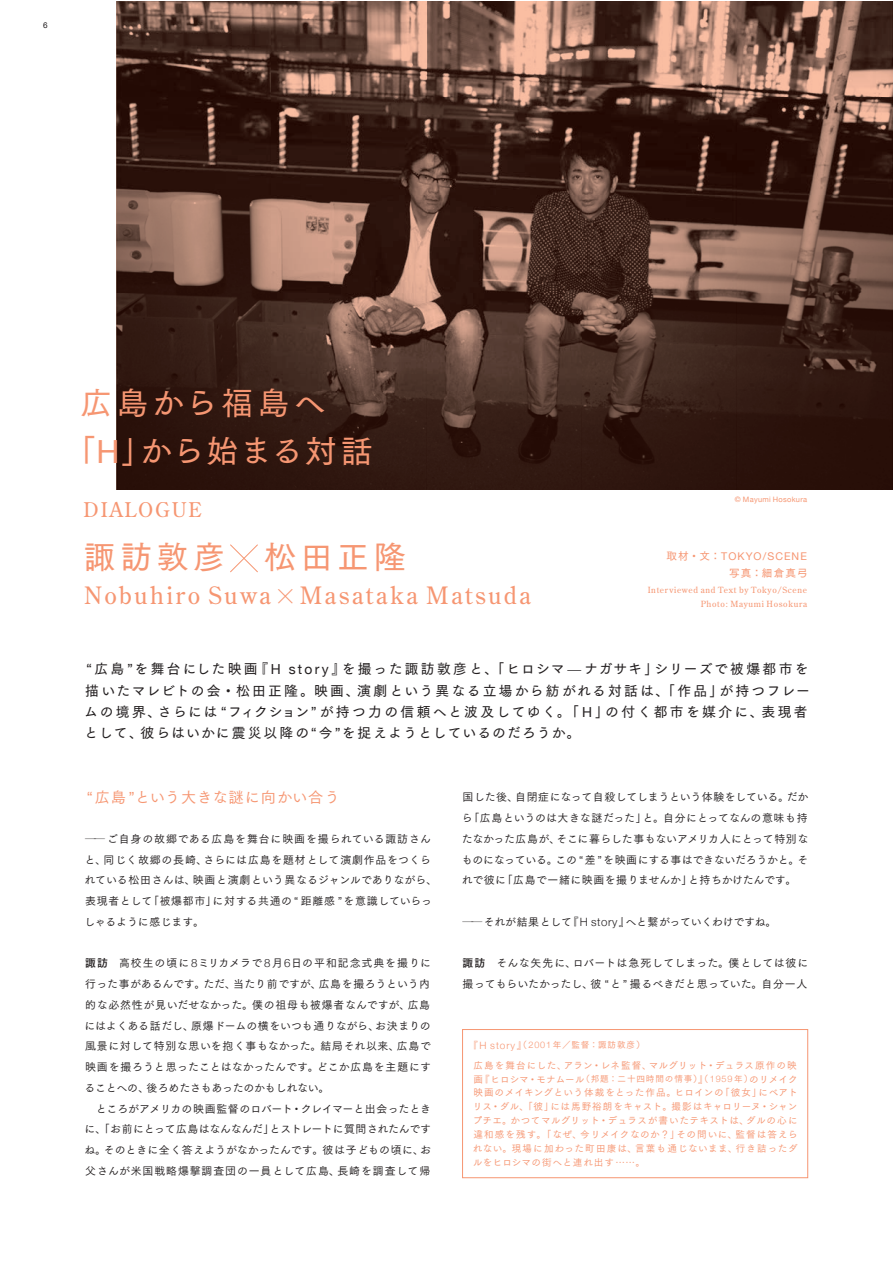
<style>
.page{position:relative;width:893px;height:1263px;background:#fff}
.page>*{position:absolute;margin:0;border:0;box-sizing:border-box;transform-origin:0 0}
.t1{font:31.95px/47.8px "Tsuku Go Pro D";letter-spacing:.09em;color:#f69672}
.t2{font:31.95px "Tsuku Go Pro D";letter-spacing:.145em;color:#f69672}
.t3{font:23.85px "Century Old Style Std";letter-spacing:.105em;color:#f69672}
.t4{font:20.25px "Century Old Style Std";letter-spacing:.09em;color:#f69672}
.t5{font:15.3px "Tsuku Go Pro M";letter-spacing:.06em;color:#f69672}
.t6{font:13.8px/21.3px "Tsuku Go Pro D";letter-spacing:.15em;color:#231f20}
.t7{font:10.95px/20.7px "Tsuku Go Pro M";letter-spacing:.015em;color:#231f20}
.t8{font:10.95px/20.7px "Tsuku Go Pro M";letter-spacing:.06em;color:#231f20}
.t9{font:10.95px "Tsuku Go Pro M";letter-spacing:-.02em;color:#231f20}
.t10{font:10.65px "Helvetica Neue";letter-spacing:.1em;color:#f69672}
.t11{font:10.65px "Tsuku Go Pro D";letter-spacing:.1em;color:#f69672}
.t12{font:9.6px/13.8px "Tsuku Go Pro M";letter-spacing:.1em;color:#f69672;text-align:justify}
.t13{font:8.55px/14.4px "Century Old Style Std";letter-spacing:.075em;color:#f69672;text-align:right}
.t14{font:8.55px "Tsuku Go Pro M";letter-spacing:.1em;color:#f69672}
.t15{font:8.1px "Helvetica Neue";color:#231f20}
.t16{font:7.5px "Helvetica Neue";letter-spacing:.04em;color:#f69672}
.s1{font-family:"Helvetica Neue"}
.s2{font-family:"Koz Min Pro"}
.s3{font-family:"Tsuku Go Pro D"}
.s4{font-family:"Tsuku Go Pro B"}
.s5{font-family:"Helvetica Neue";font-weight:300;font-size:11.4px}
.s6{font-size:9.6px}
.s7{font-family:"Helvetica Neue";font-weight:300;font-size:10.05px}
.s8{font-family:"Helvetica Neue";font-weight:300;font-size:9px}
.s9{font-size:8.55px}
</style>
<div class="page">
<div style="left:462px;top:1029px;width:346px;height:149px;border:1px solid #f69672"></div>
<img style="left:117px;top:1px;width:775px;height:488px">
<svg style="left:230px;top:544px;width:28px;height:29px"></svg>
<p class="t15" style="left:43px;top:21px;width:6px">6</p>
<h1 class="t1" style="left:64px;top:375px;width:311px;text-indent:17px">広島から福島へ「<span class="s1">H</span>」から始まる対話</h1>
<h3 class="t4" style="left:84px;top:496px;width:120px">DIALOGUE</h3>
<h1 class="t2" style="left:84px;top:531px;width:323px">諏訪敦彦 松田正隆</h1>
<h2 class="t3" style="left:84px;top:580px;width:448px">Nobuhiro Suwa <span class="s2">×</span> Masataka Matsuda</h2>
<p class="t16" style="left:735px;top:495px;width:74px">© Mayumi Hosokura</p>
<p class="t10" style="left:666px;top:550px;width:142px"><span class="s3">取材・文：</span>TOKYO/SCENE</p>
<p class="t11" style="left:729px;top:564px;width:80px">写真：細倉真弓</p>
<p class="t13" style="left:648px;top:582px;width:161px">Interviewed and Text by Tokyo/Scene<br>Photo: Mayumi Hosokura</p>
<p class="t6" style="left:84px;top:657px;width:727px">“広島”を舞台にした映画『<span class="s1">H story</span>』を撮った諏訪敦彦と、「ヒロシマ̶ナガサキ」シリーズで被爆都市を描いたマレビトの会・松田正隆。映画、演劇という異なる立場から紡がれる対話は、「作品」が持つフレームの境界、さらには“フィクション”が持つ力の信頼へと波及してゆく。「<span class="s1">H</span>」の付く都市を媒介に、表現者として、彼らはいかに震災以降の“今”を捉えようとしているのだろうか。</p>
<h3 class="t5" style="left:86px;top:784px;width:255px">“広島”という大きな謎に向かい合う</h3>
<p class="t8" style="left:84px;top:827px;width:354px">──ご自身の故郷である広島を舞台に映画を撮られている諏訪さんと、同じく故郷の長崎、さらには広島を題材として演劇作品をつくられている松田さんは、映画と演劇という異なるジャンルでありながら、表現者として「被爆都市」に対する共通の“ 距離感 ”を意識していらっしゃるように感じます。</p>
<p class="t7" style="left:84px;top:952px;width:348px"><span class="s4">諏訪</span>　高校生の頃に<span class="s5">8</span>ミリカメラで<span class="s5">8</span>月<span class="s5">6</span>日の平和記念式典を撮りに行った事があるんです。ただ、当たり前ですが、広島を撮ろうという内的な必然性が見いだせなかった。僕の祖母も被爆者なんですが、広島にはよくある話だし、原爆ドームの横をいつも通りながら、お決まりの風景に対して特別な思いを抱く事もなかった。結局それ以来、広島で映画を撮ろうと思ったことはなかったんです。どこか広島を主題にすることへの、後ろめたさもあったのかもしれない。<br>　ところがアメリカの映画監督のロバート・クレイマーと出会ったときに、「お前にとって広島はなんなんだ」とストレートに質問されたんですね。そのときに全く答えようがなかったんです。彼は子どもの頃に、お父さんが米国戦略爆撃調査団の一員として広島、長崎を調査して帰</p>
<p class="t7" style="left:462px;top:786px;width:348px;text-align:justify">国した後、自閉症になって自殺してしまうという体験をしている。だから「広島というのは大きな謎だった」と。自分にとってなんの意味も持たなかった広島が、そこに暮らした事もないアメリカ人にとって特別なものになっている。この “差 ”を映画にする事はできないだろうかと。それで彼に「広島で一緒に映画を撮りませんか」と持ちかけたんです。</p>
<p class="t9" style="left:463px;top:913px;width:315px">── それが結果として『<span class="s5">H story</span>』へと繋がっていくわけですね。</p>
<p class="t7" style="left:463px;top:952px;width:347px"><span class="s4">諏訪</span>　そんな矢先に、ロバートは急死してしまった。僕としては彼に撮ってもらいたかったし、彼 “と ” 撮るべきだと思っていた。自分一人</p>
<p class="t14" style="left:468px;top:1038px;width:178px"><span class="s6">『</span><span class="s7">H story</span><span class="s6">』</span>（<span class="s8">2001</span>年／監督：諏訪敦彦）</p>
<p class="t12" style="left:473px;top:1057px;width:326px">広島を舞台にした、アラン・レネ監督、マルグリット・デュラス原作の映画『ヒロシマ・モナムール<span class="s9">（邦題：二十四時間の情事）</span>』<span class="s9">（</span><span class="s8">1959</span> <span class="s9">年）</span>のリメイク映画のメイキングという体裁をとった作品。ヒロインの「彼女」にベアトリス・ダル、「彼」には馬野裕朗をキャスト。撮影はキャロリーヌ・シャンプチエ。かつてマルグリット・デュラスが書いたテキストは、ダルの心に違和感を残す。「なぜ、今リメイクなのか？」その問いに、監督は答えられない。現場に加わった町田康は、言葉も通じないまま、行き詰ったダルをヒロシマの街へと連れ出す……。</p>
</div>
